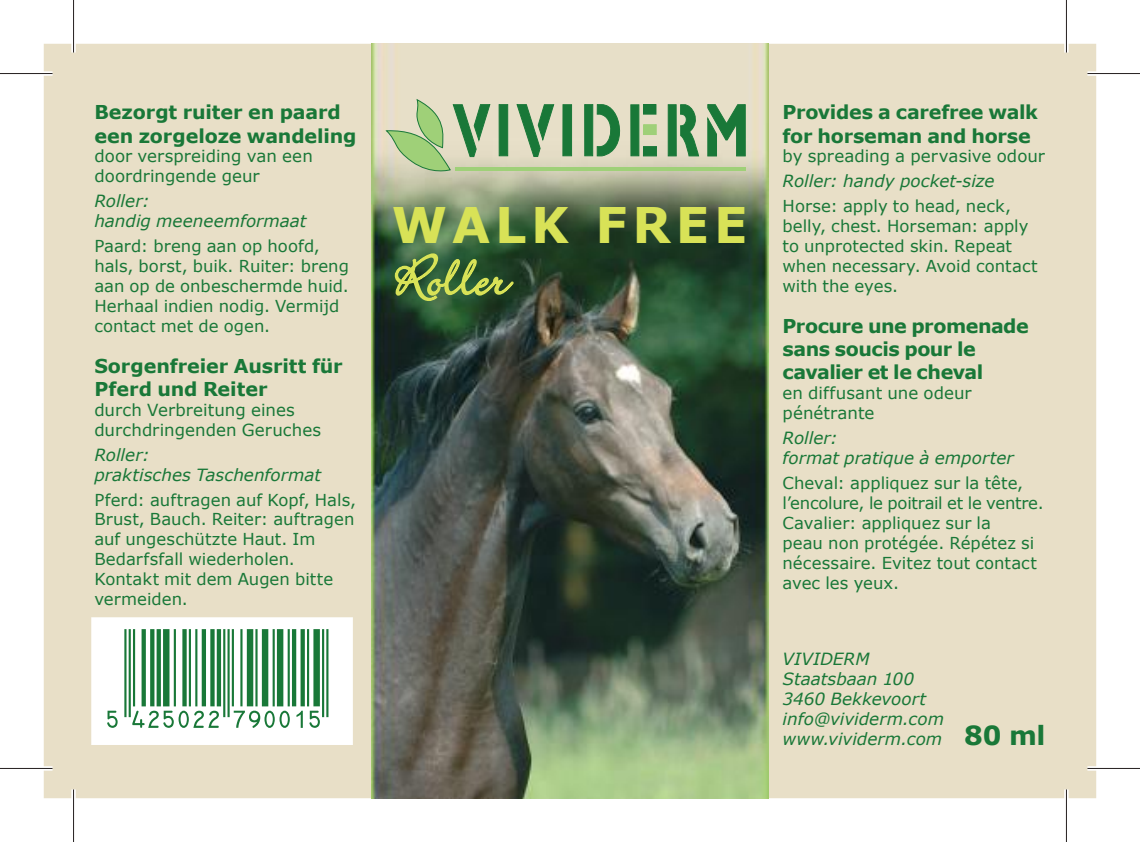
<style>
.page{position:relative;width:1140px;height:842px;background:#fff}
.page>*{position:absolute;margin:0;border:0;box-sizing:border-box;transform-origin:0 0}
.t1{font:700 49px "Verdana";letter-spacing:.1em;color:#d8e257}
.t2{font:700 19.25px/23.1px "Verdana";letter-spacing:-.01em;color:#197838}
.t3{font:italic 16.8px/19.9px "Verdana";color:#197838}
.t4{font:16.8px/19.9px "Verdana";letter-spacing:.005em;color:#197838}
.t5{font:16.45px/19.9px "Verdana";color:#197838}
.s1{font-weight:700;font-style:normal;font-size:26.25px}
</style>
<div class="page">
<div style="left:45px;top:45px;width:1049px;height:751px;background:#e8dfc7"></div>
<img style="left:371px;top:44px;width:397px;height:754px">
<div style="left:93px;top:619px;width:258px;height:124px;background:#fff"></div>
<div style="left:91px;top:617px;width:262px;height:128px;border:3px solid #fff"></div>
<svg style="left:393px;top:240px;width:121px;height:62px;background:#53773d"></svg>
<svg style="left:385px;top:99px;width:105px;height:77px"></svg>
<div style="left:499px;top:105px;width:8px;height:51px;background:#197838"></div>
<div style="left:498px;top:104px;width:10px;height:52px;border:1px solid #197838"></div>
<svg style="left:516px;top:104px;width:38px;height:53px"></svg>
<div style="left:562px;top:105px;width:9px;height:51px;background:#197838"></div>
<div style="left:562px;top:104px;width:9px;height:52px;border:1px solid #197838"></div>
<svg style="left:584px;top:104px;width:44px;height:52px"></svg>
<div style="left:630px;top:105px;width:8px;height:51px;background:#197838"></div>
<div style="left:630px;top:104px;width:9px;height:52px;border:1px solid #197838"></div>
<div style="left:643px;top:105px;width:12px;height:9px;background:#197838"></div>
<div style="left:643px;top:104px;width:13px;height:10px;border:1px solid #197838"></div>
<div style="left:643px;top:147px;width:13px;height:9px;background:#197838"></div>
<div style="left:643px;top:146px;width:13px;height:10px;border:1px solid #197838"></div>
<div style="left:668px;top:105px;width:8px;height:51px;background:#197838"></div>
<div style="left:667px;top:104px;width:9px;height:52px;border:1px solid #197838"></div>
<svg style="left:679px;top:104px;width:66px;height:53px"></svg>
<div style="left:643px;top:125px;width:13px;height:9px;background:#9fd078"></div>
<div style="left:643px;top:124px;width:13px;height:11px;border:1px solid #9fd078"></div>
<hr style="left:455px;top:167px;width:290px;height:4px;background:#9fd078">
<div style="left:0;top:71px;width:52px;height:5px;background:#fff"></div>
<div style="left:1087px;top:71px;width:52px;height:5px;background:#fff"></div>
<hr style="left:0;top:766px;width:52px;height:4px;background:#fff">
<hr style="left:1087px;top:766px;width:52px;height:4px;background:#fff">
<div style="left:71px;top:0;width:5px;height:52px;background:#f8f8f8"></div>
<div style="left:71px;top:789px;width:5px;height:52px;background:#f8f8f8"></div>
<svg style="left:1063px;top:0;width:5px;height:52px"></svg>
<svg style="left:1063px;top:789px;width:5px;height:52px"></svg>
<hr style="left:0;top:73px;width:52px;height:1px;background:#241f1f">
<hr style="left:1087px;top:73px;width:52px;height:1px;background:#241f1f">
<hr style="left:0;top:767px;width:52px;height:2px;background:#241f1f">
<hr style="left:1087px;top:767px;width:52px;height:2px;background:#241f1f">
<hr style="left:73px;top:0;width:1px;height:52px;background:#241f1f">
<hr style="left:73px;top:789px;width:1px;height:52px;background:#241f1f">
<hr style="left:1065px;top:0;width:1px;height:52px;background:#241f1f">
<hr style="left:1065px;top:789px;width:1px;height:52px;background:#241f1f">
<p class="t2" style="left:94px;top:100px;width:264px">Bezorgt ruiter en paard een zorgeloze wandeling</p>
<p class="t4" style="left:94px;top:146px;width:220px">door verspreiding van een doordringende geur</p>
<p class="t3" style="left:94px;top:191px;width:214px">Roller:<br>handig meeneemformaat</p>
<p class="t5" style="left:94px;top:236px;width:256px">Paard: breng aan op hoofd, hals, borst, buik. Ruiter: breng aan op de onbeschermde huid.<br>Herhaal indien nodig. Vermijd contact met de ogen.</p>
<p class="t2" style="left:94px;top:353px;width:250px">Sorgenfreier Ausritt für<br>Pferd und Reiter</p>
<p class="t4" style="left:94px;top:399px;width:228px">durch Verbreitung eines durchdringenden Geruches</p>
<p class="t3" style="left:94px;top:444px;width:228px">Roller:<br>praktisches Taschenformat</p>
<p class="t5" style="left:94px;top:489px;width:263px">Pferd: auftragen auf Kopf, Hals,<br>Brust, Bauch. Reiter: auftragen auf ungeschützte Haut. Im<br>Bedarfsfall wiederholen.<br>Kontakt mit dem Augen bitte vermeiden.</p>
<h1 class="t1" style="left:392px;top:193px;width:357px">WALK FREE</h1>
<p class="t2" style="left:782px;top:100px;width:257px">Provides a carefree walk for horseman and horse</p>
<p class="t4" style="left:782px;top:146px;width:264px">by spreading a pervasive odour</p>
<p class="t3" style="left:782px;top:171px;width:213px">Roller: handy pocket-size</p>
<p class="t5" style="left:782px;top:196px;width:256px">Horse: apply to head, neck, belly, chest. Horseman: apply to unprotected skin. Repeat when necessary. Avoid contact with the eyes.</p>
<p class="t2" style="left:782px;top:313px;width:248px">Procure une promenade sans soucis pour le cavalier et le cheval</p>
<p class="t4" style="left:782px;top:382px;width:191px">en diffusant une odeur pénétrante</p>
<p class="t3" style="left:782px;top:427px;width:233px">Roller:<br>format pratique à emporter</p>
<p class="t5" style="left:782px;top:472px;width:262px">Cheval: appliquez sur la tête, l’encolure, le poitrail et le ventre.<br>Cavalier: appliquez sur la<br>peau non protégée. Répétez si nécessaire. Evitez tout contact avec les yeux.</p>
<p class="t3" style="left:782px;top:648px;width:264px">VIVIDERM<br>Staatsbaan 100<br>3460 Bekkevoort info@vividerm.com www.vividerm.com <span class="s1">80 ml</span></p>
</div>
